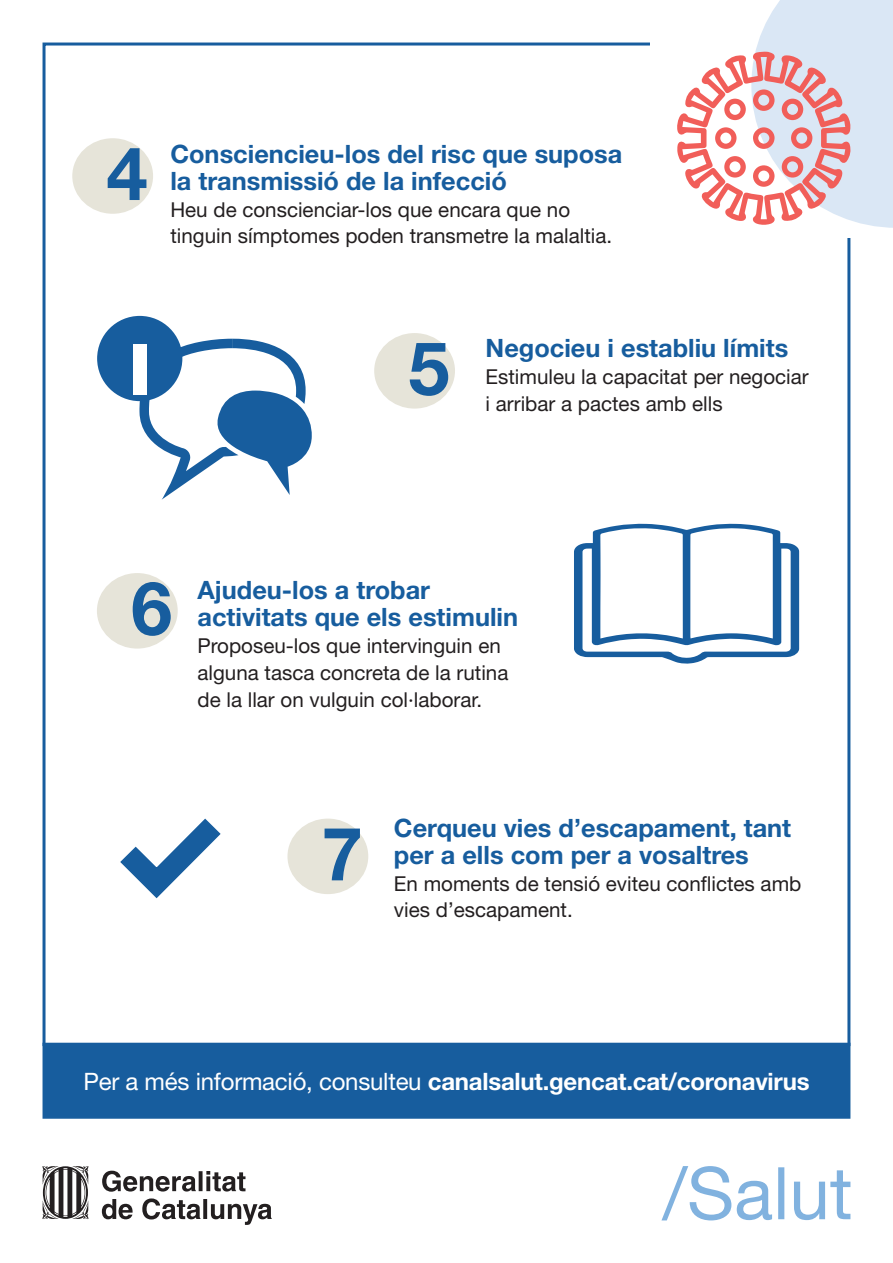
<style>
.page{position:relative;width:893px;height:1263px;background:#fff}
.page>*{position:absolute;margin:0;border:0;box-sizing:border-box;transform-origin:0 0}
.t1{font:700 73.95px "Helvetica Neue LT Std";color:#175d9e}
.t2{font:700 25.35px/26.8px "Helvetica Neue LT Std";color:#175d9e}
.t3{font:700 24px "Helvetica Neue LT Std";letter-spacing:-.01em;color:#fff}
.t4{font:20.55px/26.8px "Helvetica Neue LT Std";color:#231f20}
.s1{font-weight:400}
</style>
<div class="page">
<div style="left:374px;top:333px;width:81px;height:76px;background:#e6e4d9;border-radius:50%"></div>
<div style="left:97px;top:573px;width:81px;height:76px;background:#e6e4d9;border-radius:50%"></div>
<div style="left:287px;top:819px;width:81px;height:75px;background:#e6e4d9;border-radius:50%"></div>
<svg style="left:120px;top:818px;width:101px;height:81px"></svg>
<svg style="left:139px;top:339px;width:173px;height:161px"></svg>
<div style="left:97px;top:316px;width:85px;height:85px;background:#175d9e;border-radius:50%"></div>
<div style="left:133px;top:344px;width:14px;height:51px;background:#fff"></div>
<svg style="left:570px;top:42px;width:230px;height:622px"></svg>
<div style="left:651px;top:21px;width:208px;height:217px;background:#fff"></div>
<svg style="left:677px;top:0;width:216px;height:228px"></svg>
<div style="left:72px;top:138px;width:81px;height:76px;background:#e6e4d9;border-radius:50%"></div>
<div style="left:43px;top:1043px;width:807px;height:76px;background:#175d9e;border:2px solid #175d9e"></div>
<svg style="left:102px;top:1170px;width:143px;height:22px"></svg>
<svg style="left:102px;top:1198px;width:170px;height:27px"></svg>
<svg style="left:42px;top:1166px;width:46px;height:53px"></svg>
<svg style="left:661px;top:1166px;width:189px;height:54px"></svg>
<p class="t1" style="left:106px;top:128px;width:43px">4</p>
<p class="t2" style="left:170px;top:140px;width:453px">Consciencieu-los del risc que suposa la transmissió de la infecció</p>
<p class="t4" style="left:170px;top:196px;width:443px">Heu de conscienciar-los que encara que no tinguin símptomes poden transmetre la malaltia.</p>
<p class="t1" style="left:408px;top:323px;width:43px">5</p>
<p class="t2" style="left:486px;top:334px;width:304px">Negocieu i establiu límits</p>
<p class="t4" style="left:486px;top:363px;width:325px">Estimuleu la capacitat per negociar i arribar a pactes amb ells</p>
<p class="t1" style="left:131px;top:563px;width:43px">6</p>
<p class="t2" style="left:197px;top:576px;width:322px">Ajudeu-los a trobar activitats que els estimulin</p>
<p class="t4" style="left:197px;top:632px;width:312px">Proposeu-los que intervinguin en alguna tasca concreta de la rutina de la llar on vulguin col·laborar.</p>
<p class="t1" style="left:322px;top:808px;width:43px">7</p>
<p class="t2" style="left:394px;top:814px;width:399px">Cerqueu vies d’escapament, tant per a ells com per a vosaltres</p>
<p class="t4" style="left:394px;top:869px;width:409px">En moments de tensió eviteu conflictes amb vies d’escapament.</p>
<p class="t3" style="left:83px;top:1066px;width:728px"><span class="s1">Per a més informació, consulteu</span> canalsalut.gencat.cat/coronavirus</p>
</div>
